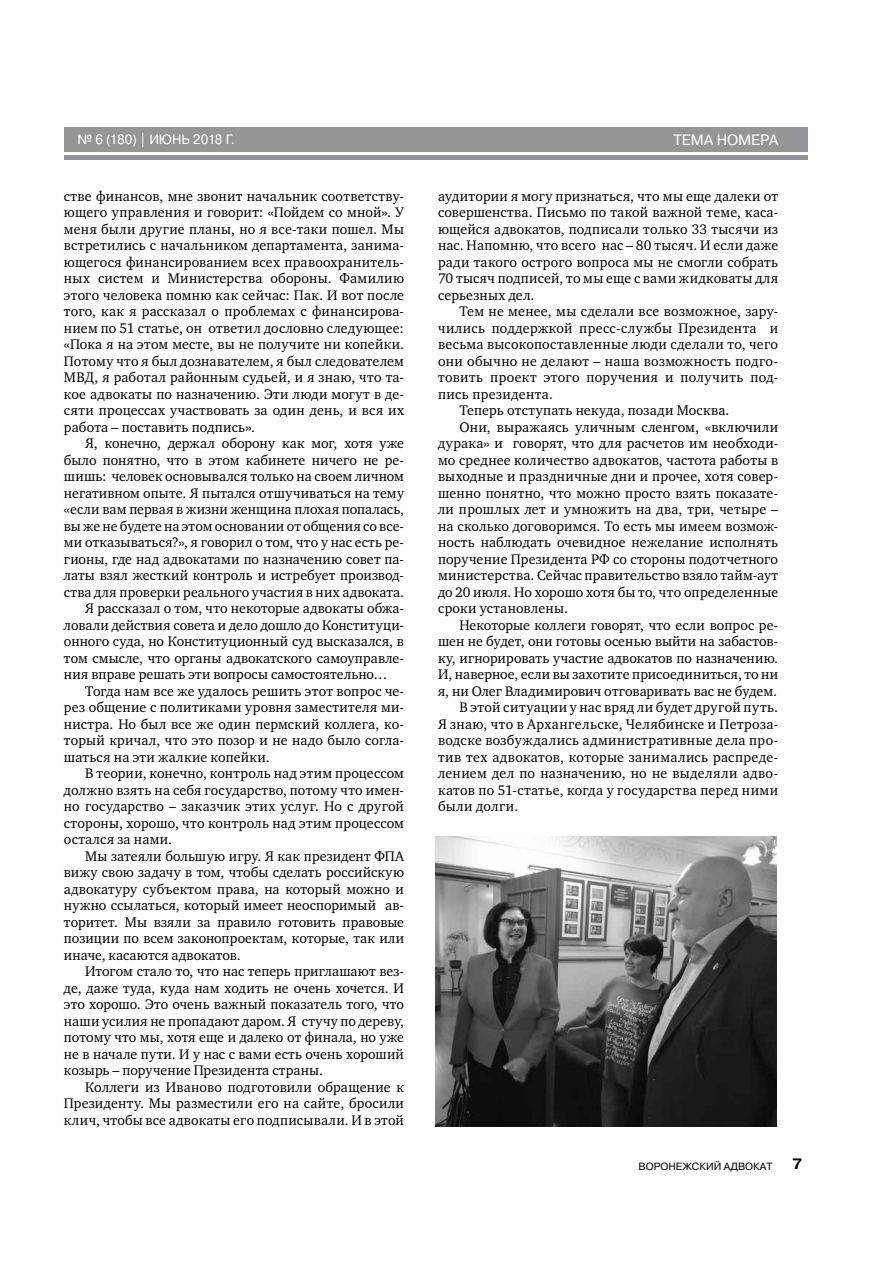
<style>
.page{position:relative;width:893px;height:1263px;background:#fff}
.page>*{position:absolute;margin:0;border:0;box-sizing:border-box;transform-origin:0 0}
.t1{font:15px "Pragmatica";color:#fff}
.t2{font:700 15px "Pragmatica";color:#000}
.t3{font:14.25px/16.5px "Charter C";letter-spacing:.015em;color:#000;text-align:justify}
.t4{font:14.25px "Charter C";letter-spacing:-.005em;color:#000}
.t5{font:13.5px "Pragmatica";letter-spacing:-.005em;color:#fff}
.t6{font:10.5px "Pragmatica";color:#000}
</style>
<div class="page">
<div style="left:64px;top:128px;width:744px;height:24px;background:#939598"></div>
<hr style="left:64px;top:156px;width:744px;height:4px;background:#939598">
<img style="left:436px;top:837px;width:341px;height:290px">
<p class="t5" style="left:77px;top:131px;width:159px">№ 6 (180) | ИЮНЬ 2018 Г.</p>
<p class="t1" style="left:673px;top:131px;width:106px">ТЕМА НОМЕРА</p>
<p class="t3" style="left:64px;top:188px;width:342px">стве финансов, мне звонит начальник соответству&shy;ющего управления и говорит: «Пойдем со мной». У меня были другие планы, но я все-таки пошел. Мы встретились с начальником департамента, занима&shy;ющегося финансированием всех правоохранитель&shy;ных систем и Министерства обороны. Фамилию этого человека помню как сейчас: Пак. И вот после того, как я рассказал о проблемах с финансирова&shy;нием по 51 статье, он ответил дословно следующее: «Пока я на этом месте, вы не получите ни копейки.<br>Потому что я был дознавателем, я был следователем МВД, я работал районным судьей, и я знаю, что та&shy;кое адвокаты по назначению. Эти люди могут в де&shy;сяти процессах участвовать за один день, и вся их работа – поставить подпись».</p>
<p class="t4" style="left:85px;top:435px;width:320px">Я, конечно, держал оборону как мог, хотя уже</p>
<p class="t3" style="left:64px;top:452px;width:342px">было понятно, что в этом кабинете ничего не ре-</p>
<p class="t3" style="left:64px;top:468px;width:342px">шишь: человек основывался только на своем личном</p>
<p class="t3" style="left:64px;top:485px;width:342px">негативном опыте. Я пытался отшучиваться на тему</p>
<p class="t3" style="left:64px;top:501px;width:342px">«если вам первая в жизни женщина плохая попалась,</p>
<p class="t3" style="left:64px;top:518px;width:342px">вы же не будете на этом основании от общения со все-</p>
<p class="t3" style="left:64px;top:534px;width:342px">ми отказываться?», я говорил о том, что у нас есть ре-</p>
<p class="t3" style="left:64px;top:551px;width:342px">гионы, где над адвокатами по назначению совет па-</p>
<p class="t3" style="left:64px;top:567px;width:342px">латы взял жесткий контроль и истребует производ-</p>
<p class="t3" style="left:64px;top:584px;width:342px">ства для проверки реального участия в них адвоката.</p>
<p class="t3" style="left:85px;top:600px;width:320px">Я рассказал о том, что некоторые адвокаты обжа-</p>
<p class="t3" style="left:64px;top:617px;width:342px">ловали действия совета и дело дошло до Конституци-</p>
<p class="t3" style="left:64px;top:633px;width:342px">онного суда, но Конституционный суд высказался, в</p>
<p class="t3" style="left:64px;top:650px;width:342px">том смысле, что органы адвокатского самоуправле-</p>
<p class="t3" style="left:64px;top:666px;width:325px">ния вправе решать эти вопросы самостоятельно…</p>
<p class="t3" style="left:85px;top:683px;width:320px">Тогда нам все же удалось решить этот вопрос че-</p>
<p class="t3" style="left:64px;top:699px;width:342px">рез общение с политиками уровня заместителя ми-</p>
<p class="t3" style="left:64px;top:716px;width:342px">нистра. Но был все же один пермский коллега, ко-</p>
<p class="t3" style="left:64px;top:732px;width:342px">торый кричал, что это позор и не надо было согла-</p>
<p class="t3" style="left:64px;top:749px;width:207px">шаться на эти жалкие копейки.</p>
<p class="t3" style="left:85px;top:765px;width:320px">В теории, конечно, контроль над этим процессом</p>
<p class="t3" style="left:64px;top:782px;width:342px">должно взять на себя государство, потому что имен-</p>
<p class="t3" style="left:64px;top:798px;width:342px">но государство – заказчик этих услуг. Но с другой</p>
<p class="t3" style="left:64px;top:815px;width:342px">стороны, хорошо, что контроль над этим процессом</p>
<p class="t3" style="left:64px;top:831px;width:110px">остался за нами.</p>
<p class="t3" style="left:85px;top:848px;width:320px">Мы затеяли большую игру. Я как президент ФПА</p>
<p class="t3" style="left:64px;top:864px;width:342px">вижу свою задачу в том, чтобы сделать российскую</p>
<p class="t3" style="left:64px;top:881px;width:342px">адвокатуру субъектом права, на который можно и</p>
<p class="t3" style="left:64px;top:897px;width:342px">нужно ссылаться, который имеет неоспоримый ав-</p>
<p class="t3" style="left:64px;top:914px;width:342px">торитет. Мы взяли за правило готовить правовые</p>
<p class="t3" style="left:64px;top:930px;width:342px">позиции по всем законопроектам, которые, так или</p>
<p class="t3" style="left:64px;top:947px;width:178px">иначе, касаются адвокатов.</p>
<p class="t3" style="left:85px;top:963px;width:320px">Итогом стало то, что нас теперь приглашают вез-</p>
<p class="t3" style="left:64px;top:980px;width:342px">де, даже туда, куда нам ходить не очень хочется. И</p>
<p class="t3" style="left:64px;top:996px;width:342px">это хорошо. Это очень важный показатель того, что</p>
<p class="t3" style="left:64px;top:1013px;width:342px">наши усилия не пропадают даром. Я стучу по дереву,</p>
<p class="t3" style="left:64px;top:1029px;width:342px">потому что мы, хотя еще и далеко от финала, но уже</p>
<p class="t3" style="left:64px;top:1046px;width:342px">не в начале пути. И у нас с вами есть очень хороший</p>
<p class="t3" style="left:64px;top:1062px;width:261px">козырь – поручение Президента страны.</p>
<p class="t3" style="left:85px;top:1079px;width:320px">Коллеги из Иваново подготовили обращение к</p>
<p class="t3" style="left:64px;top:1095px;width:342px">Президенту. Мы разместили его на сайте, бросили</p>
<p class="t3" style="left:64px;top:1112px;width:342px">клич, чтобы все адвокаты его подписывали. И в этой</p>
<p class="t3" style="left:438px;top:188px;width:342px">аудитории я могу признаться, что мы еще далеки от совершенства. Письмо по такой важной теме, каса&shy;ющейся адвокатов, подписали только 33 тысячи из нас. Напомню, что всего нас – 80 тысяч. И если даже ради такого острого вопроса мы не смогли собрать 70 тысяч подписей, то мы еще с вами жидковаты для серьезных дел.</p>
<p class="t3" style="left:459px;top:303px;width:320px">Тем не менее, мы сделали все возможное, зару-</p>
<p class="t3" style="left:438px;top:320px;width:342px">чились поддержкой пресс-службы Президента и</p>
<p class="t3" style="left:438px;top:336px;width:342px">весьма высокопоставленные люди сделали то, чего</p>
<p class="t3" style="left:438px;top:353px;width:342px">они обычно не делают – наша возможность подго-</p>
<p class="t3" style="left:438px;top:369px;width:342px">товить проект этого поручения и получить под-</p>
<p class="t3" style="left:438px;top:386px;width:116px">пись президента.</p>
<p class="t3" style="left:459px;top:402px;width:272px">Теперь отступать некуда, позади Москва.</p>
<p class="t3" style="left:459px;top:419px;width:320px">Они, выражаясь уличным сленгом, «включили</p>
<p class="t3" style="left:438px;top:435px;width:342px">дурака» и говорят, что для расчетов им необходи-</p>
<p class="t3" style="left:438px;top:452px;width:342px">мо среднее количество адвокатов, частота работы в</p>
<p class="t3" style="left:438px;top:468px;width:342px">выходные и праздничные дни и прочее, хотя совер-</p>
<p class="t3" style="left:438px;top:485px;width:342px">шенно понятно, что можно просто взять показате-</p>
<p class="t3" style="left:438px;top:501px;width:342px">ли прошлых лет и умножить на два, три, четыре –</p>
<p class="t3" style="left:438px;top:518px;width:342px">на сколько договоримся. То есть мы имеем возмож-</p>
<p class="t3" style="left:438px;top:534px;width:342px">ность наблюдать очевидное нежелание исполнять</p>
<p class="t3" style="left:438px;top:551px;width:342px">поручение Президента РФ со стороны подотчетного</p>
<p class="t3" style="left:438px;top:567px;width:342px">министерства. Сейчас правительство взяло тайм-аут</p>
<p class="t3" style="left:438px;top:584px;width:342px">до 20 июля. Но хорошо хотя бы то, что определенные</p>
<p class="t3" style="left:438px;top:600px;width:131px">сроки установлены.</p>
<p class="t3" style="left:459px;top:617px;width:320px">Некоторые коллеги говорят, что если вопрос ре-</p>
<p class="t3" style="left:438px;top:633px;width:342px">шен не будет, они готовы осенью выйти на забастов-</p>
<p class="t3" style="left:438px;top:650px;width:342px">ку, игнорировать участие адвокатов по назначению.</p>
<p class="t3" style="left:438px;top:666px;width:342px">И, наверное, если вы захотите присоединиться, то ни</p>
<p class="t3" style="left:438px;top:683px;width:340px">я, ни Олег Владимирович отговаривать вас не будем.</p>
<p class="t3" style="left:459px;top:699px;width:320px">В этой ситуации у нас вряд ли будет другой путь.</p>
<p class="t3" style="left:438px;top:716px;width:342px">Я знаю, что в Архангельске, Челябинске и Петроза-</p>
<p class="t3" style="left:438px;top:732px;width:342px">водске возбуждались административные дела про-</p>
<p class="t3" style="left:438px;top:749px;width:342px">тив тех адвокатов, которые занимались распреде-</p>
<p class="t3" style="left:438px;top:765px;width:342px">лением дел по назначению, но не выделяли адво-</p>
<p class="t3" style="left:438px;top:782px;width:342px">катов по 51-статье, когда у государства перед ними</p>
<p class="t3" style="left:438px;top:798px;width:82px">были долги.</p>
<p class="t6" style="left:639px;top:1159px;width:135px">ВОРОНЕЖСКИЙ АДВОКАТ</p>
<p class="t2" style="left:792px;top:1154px;width:11px">7</p>
</div>
